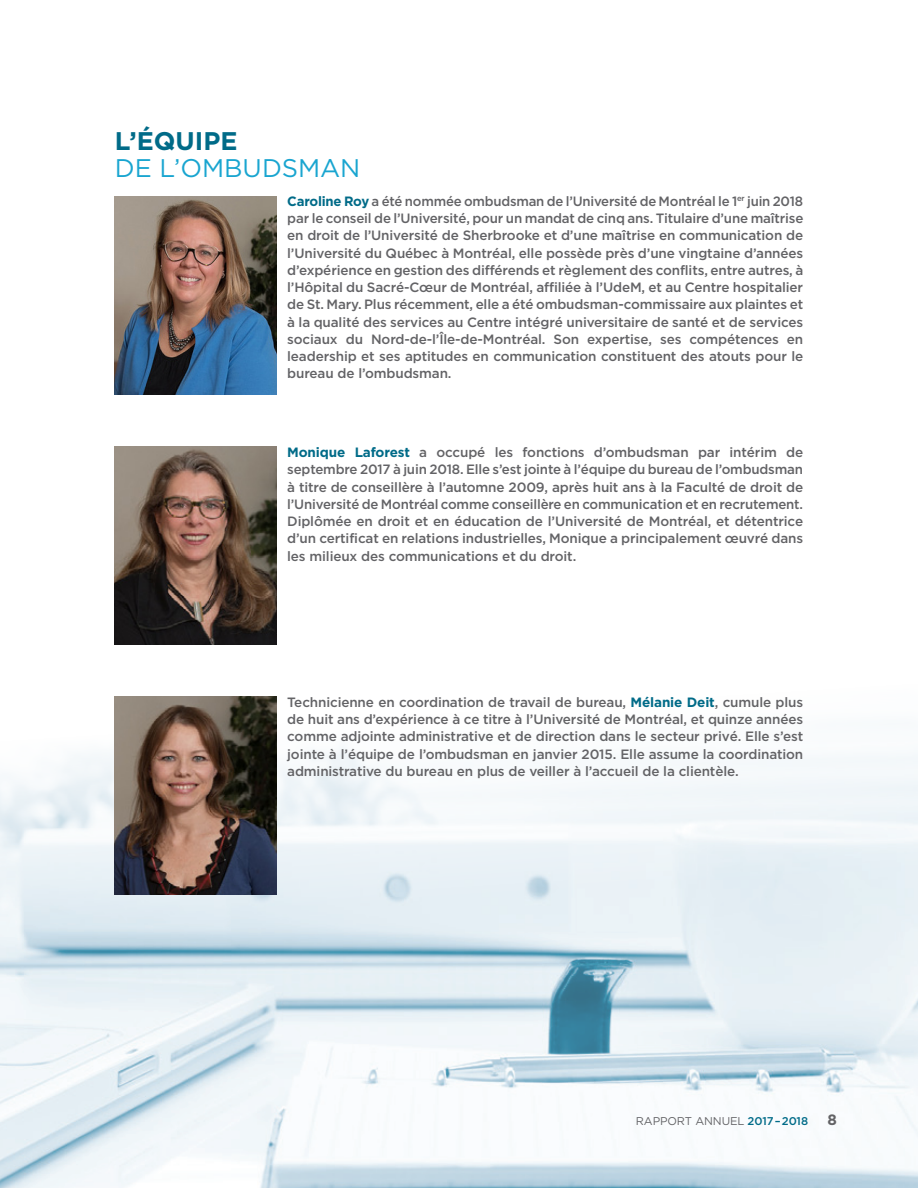
<style>
.page{position:relative;width:918px;height:1188px;background:#fff}
.page>*{position:absolute;margin:0;border:0;box-sizing:border-box;transform-origin:0 0}
.t1{font:25.5px "Gotham HTF";color:#19a5d0}
.t2{font:700 25.5px "Gotham HTF";color:#006b88}
.t3{font:700 15px "Gotham HTF";color:#636366}
.t4{font:500 13.5px/17.2px "Gotham HTF";letter-spacing:-.01em;color:#636366;text-align:justify}
.t5{font:11.25px "Gotham HTF";letter-spacing:-.01em;color:#636366}
.s1{font-weight:700;color:#006b88}
.s2{font-weight:500;color:#006b88}
</style>
<div class="page">
<img style="left:0;top:196px;width:918px;height:992px">
<img style="left:115px;top:196px;width:162px;height:198px">
<img style="left:115px;top:446px;width:162px;height:198px">
<img style="left:115px;top:697px;width:162px;height:198px">
<h1 class="t2" style="left:115px;top:126px;width:124px">L’ÉQUIPE</h1>
<h1 class="t1" style="left:115px;top:154px;width:247px">DE L’OMBUDSMAN</h1>
<p class="t4" style="left:287px;top:192px;width:518px"><span class="s1">Caroline Roy</span> a été nommée ombudsman de l’Université de Montréal le 1<sup>er</sup> juin 2018 par le conseil de l’Université, pour un mandat de cinq ans. Titulaire d’une maîtrise en droit de l’Université de Sherbrooke et d’une maîtrise en communication de l’Université du Québec à Montréal, elle possède près d’une vingtaine d’années d’expérience en gestion des différends et règlement des conflits, entre autres, à l’Hôpital du Sacré-Cœur de Montréal, affiliée à l’UdeM, et au Centre hospitalier de St. Mary. Plus récemment, elle a été ombudsman-commissaire aux plaintes et à la qualité des services au Centre intégré universitaire de santé et de services sociaux du Nord-de-l’Île-de-Montréal. Son expertise, ses compétences en leadership et ses aptitudes en communication constituent des atouts pour le bureau de l’ombudsman.</p>
<p class="t4" style="left:287px;top:444px;width:518px"><span class="s1">Monique Laforest</span> a occupé les fonctions d’ombudsman par intérim de septembre 2017 à juin 2018. Elle s’est jointe à l’équipe du bureau de l’ombudsman à titre de conseillère à l’automne 2009, après huit ans à la Faculté de droit de l’Université de Montréal comme conseillère en communication et en recrutement.<br>Diplômée en droit et en éducation de l’Université de Montréal, et détentrice d’un certificat en relations industrielles, Monique a principalement œuvré dans les milieux des communications et du droit.</p>
<p class="t4" style="left:287px;top:693px;width:518px">Technicienne en coordination de travail de bureau, <span class="s1">Mélanie Deit</span>, cumule plus de huit ans d’expérience à ce titre à l’Université de Montréal, et quinze années comme adjointe administrative et de direction dans le secteur privé. Elle s’est jointe à l’équipe de l’ombudsman en janvier 2015. Elle assume la coordination administrative du bureau en plus de veiller à l’accueil de la clientèle.</p>
<p class="t5" style="left:636px;top:1114px;width:174px">RAPPORT ANNUEL <span class="s2">2017–2018</span></p>
<p class="t3" style="left:828px;top:1111px;width:11px">8</p>
</div>
